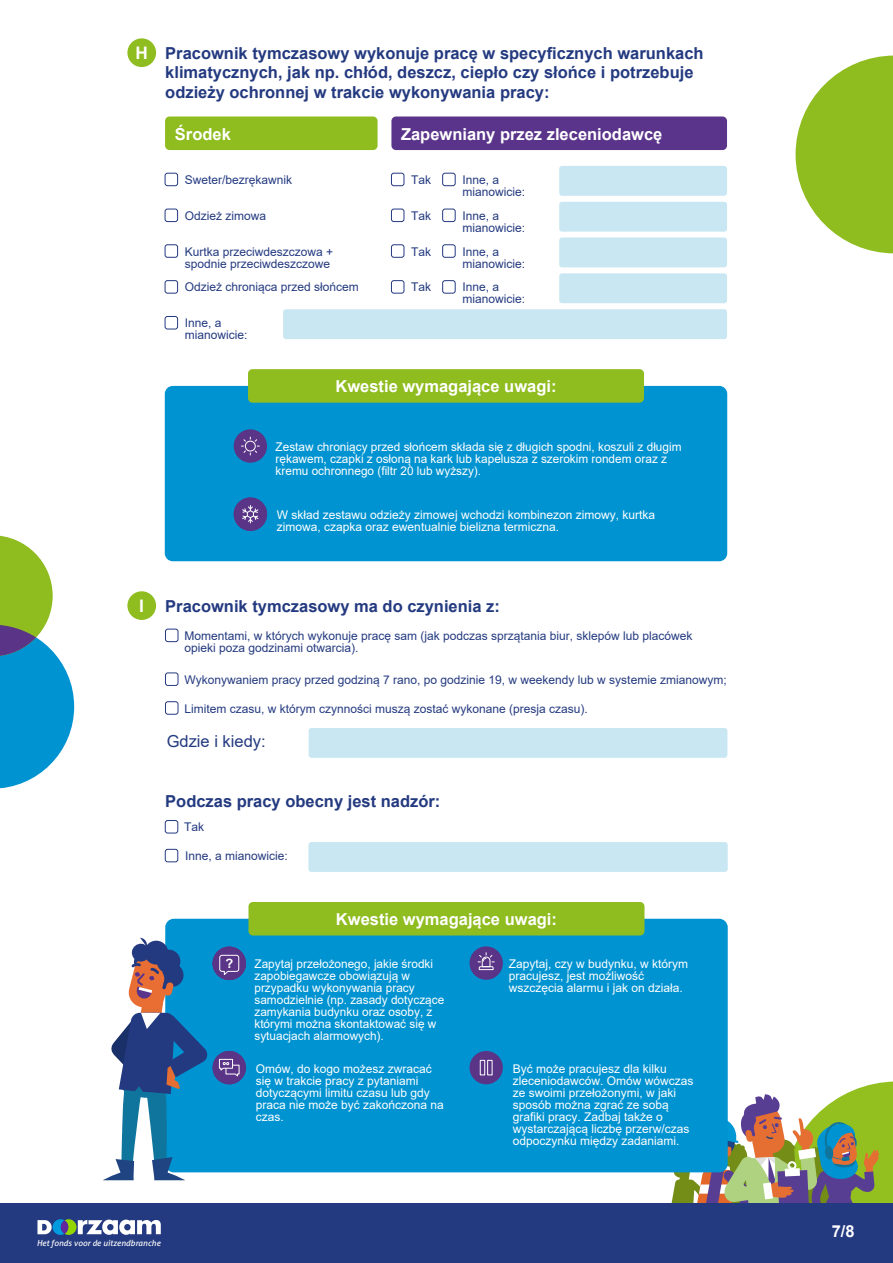
<style>
.page{position:relative;width:893px;height:1263px;background:#fff}
.page>*{position:absolute;margin:0;border:0;box-sizing:border-box;transform-origin:0 0}
.t1{font:700 17.25px "Arial";color:#fff}
.t2{font:700 16.5px/19.8px "Arial";color:#243a80}
.t3{font:700 16.5px "Arial";color:#fff}
.t4{font:16.5px "Arial";color:#243a80}
.t5{font:700 12.75px "Arial";color:#fff}
.t6{font:12px/12px "Arial";color:#fff}
.t7{font:12px/12px "Arial";color:#243a80}
.t8{font:italic 8.4px "Aller";color:#fff}
.s1{font-size:17.25px;color:#fff}
</style>
<div class="page">
<div style="left:165px;top:173px;width:13px;height:13px;border:1px solid #243a80;border-radius:2px"></div>
<div style="left:165px;top:209px;width:13px;height:13px;border:1px solid #243a80;border-radius:2px"></div>
<div style="left:391px;top:173px;width:13px;height:13px;border:1px solid #243a80;border-radius:2px"></div>
<div style="left:442px;top:173px;width:14px;height:13px;border:1px solid #243a80;border-radius:2px"></div>
<div style="left:391px;top:209px;width:13px;height:13px;border:1px solid #243a80;border-radius:2px"></div>
<div style="left:391px;top:244px;width:13px;height:14px;border:1px solid #243a80;border-radius:2px"></div>
<div style="left:391px;top:280px;width:13px;height:14px;border:1px solid #243a80;border-radius:2px"></div>
<div style="left:165px;top:244px;width:13px;height:14px;border:1px solid #243a80;border-radius:2px"></div>
<div style="left:165px;top:280px;width:13px;height:14px;border:1px solid #243a80;border-radius:2px"></div>
<div style="left:559px;top:166px;width:168px;height:30px;background:#c9e7f3;border-radius:3px"></div>
<div style="left:442px;top:209px;width:14px;height:13px;border:1px solid #243a80;border-radius:2px"></div>
<div style="left:559px;top:202px;width:168px;height:30px;background:#c9e7f3;border-radius:3px"></div>
<div style="left:442px;top:244px;width:14px;height:14px;border:1px solid #243a80;border-radius:2px"></div>
<div style="left:559px;top:237px;width:168px;height:30px;background:#c9e7f3;border-radius:3px"></div>
<div style="left:442px;top:280px;width:14px;height:14px;border:1px solid #243a80;border-radius:2px"></div>
<div style="left:559px;top:273px;width:168px;height:30px;background:#c9e7f3;border-radius:3px"></div>
<div style="left:165px;top:316px;width:13px;height:13px;border:1px solid #243a80;border-radius:2px"></div>
<div style="left:283px;top:309px;width:444px;height:30px;background:#c9e7f3;border-radius:3px"></div>
<div style="left:165px;top:386px;width:562px;height:175px;background:#0093d1;border-radius:8px"></div>
<div style="left:248px;top:369px;width:396px;height:34px;background:#8fbc1f;border-radius:4px"></div>
<div style="left:234px;top:429px;width:33px;height:34px;background:#5a3486;border-radius:50%"></div>
<svg style="left:241px;top:437px;width:18px;height:18px"></svg>
<div style="left:234px;top:497px;width:33px;height:34px;background:#5a3486;border-radius:50%"></div>
<svg style="left:242px;top:505px;width:17px;height:18px"></svg>
<div style="left:127px;top:591px;width:29px;height:29px;background:#8fbc1f;border-radius:50%"></div>
<div style="left:165px;top:629px;width:13px;height:13px;border:1px solid #243a80;border-radius:2px"></div>
<div style="left:309px;top:728px;width:418px;height:30px;background:#c9e7f3;border-radius:3px"></div>
<div style="left:165px;top:672px;width:13px;height:14px;border:1px solid #243a80;border-radius:2px"></div>
<div style="left:165px;top:701px;width:13px;height:14px;border:1px solid #243a80;border-radius:2px"></div>
<div style="left:165px;top:820px;width:13px;height:13px;border:1px solid #243a80;border-radius:2px"></div>
<div style="left:308px;top:842px;width:420px;height:30px;background:#c9e7f3;border-radius:3px"></div>
<div style="left:165px;top:849px;width:13px;height:13px;border:1px solid #243a80;border-radius:2px"></div>
<svg style="left:0;top:535px;width:74px;height:254px"></svg>
<svg style="left:796px;top:56px;width:97px;height:197px"></svg>
<div style="left:127px;top:38px;width:29px;height:29px;background:#8fbc1f;border-radius:50%"></div>
<div style="left:165px;top:116px;width:213px;height:34px;background:#8fbc1f;border-radius:4px"></div>
<div style="left:391px;top:116px;width:336px;height:34px;background:#5a348a;border-radius:4px"></div>
<svg style="left:663px;top:1081px;width:230px;height:122px"></svg>
<div style="left:0;top:1203px;width:893px;height:60px;background:#243a80"></div>
<svg style="left:37px;top:1219px;width:124px;height:16px"></svg>
<svg style="left:61px;top:1220px;width:7px;height:14px"></svg>
<div style="left:165px;top:919px;width:563px;height:253px;background:#0093d1;border-radius:9px"></div>
<div style="left:248px;top:902px;width:396px;height:33px;background:#8fbc1f;border-radius:4px"></div>
<div style="left:213px;top:1051px;width:33px;height:33px;background:#5a3486;border-radius:50%"></div>
<svg style="left:219px;top:1059px;width:21px;height:18px"></svg>
<div style="left:469px;top:1051px;width:34px;height:33px;background:#5a3486;border-radius:50%"></div>
<div style="left:480px;top:1060px;width:5px;height:15px;border:1px solid #fff"></div>
<div style="left:487px;top:1060px;width:5px;height:15px;border:1px solid #fff"></div>
<div style="left:469px;top:946px;width:34px;height:34px;background:#5a3486;border-radius:50%"></div>
<svg style="left:478px;top:953px;width:16px;height:18px"></svg>
<div style="left:213px;top:947px;width:33px;height:33px;background:#5a3486;border-radius:50%"></div>
<svg style="left:219px;top:955px;width:20px;height:20px"></svg>
<svg style="left:103px;top:938px;width:105px;height:242px"></svg>
<h1 class="t1" style="left:136px;top:40px;width:14px">H</h1>
<h2 class="t2" style="left:165px;top:43px;width:540px">Pracownik tymczasowy wykonuje pracę w specyficznych warunkach klimatycznych, jak np. chłód, deszcz, ciepło czy słońce i potrzebuje odzieży ochronnej w trakcie wykonywania pracy:</h2>
<h2 class="t3" style="left:175px;top:123px;width:57px">Środek</h2>
<h2 class="t3" style="left:401px;top:123px;width:263px">Zapewniany przez zleceniodawcę</h2>
<p class="t7" style="left:185px;top:174px;width:109px">Sweter/bezrękawnik</p>
<p class="t7" style="left:185px;top:209px;width:83px">Odzież zimowa</p>
<p class="t7" style="left:185px;top:245px;width:150px">Kurtka przeciwdeszczowa + spodnie przeciwdeszczowe</p>
<p class="t7" style="left:185px;top:281px;width:176px">Odzież chroniąca przed słońcem</p>
<p class="t7" style="left:185px;top:317px;width:64px">Inne, a mianowicie:</p>
<p class="t7" style="left:411px;top:174px;width:22px">Tak</p>
<p class="t7" style="left:462px;top:174px;width:64px">Inne, a mianowicie:</p>
<p class="t7" style="left:411px;top:209px;width:22px">Tak</p>
<p class="t7" style="left:411px;top:245px;width:22px">Tak</p>
<p class="t7" style="left:411px;top:281px;width:22px">Tak</p>
<p class="t7" style="left:462px;top:209px;width:64px">Inne, a mianowicie:</p>
<p class="t7" style="left:462px;top:245px;width:64px">Inne, a mianowicie:</p>
<p class="t7" style="left:462px;top:281px;width:64px">Inne, a mianowicie:</p>
<h2 class="t3" style="left:335px;top:375px;width:223px">Kwestie wymagające uwagi:</h2>
<p class="t6" style="left:276px;top:440px;width:407px">Zestaw chroniący przed słońcem składa się z długich spodni, koszuli z długim rękawem, czapki z osłoną na kark lub kapelusza z szerokim rondem oraz z kremu ochronnego (filtr 20 lub wyższy).</p>
<p class="t6" style="left:277px;top:509px;width:380px">W skład zestawu odzieży zimowej wchodzi kombinezon zimowy, kurtka zimowa, czapka oraz ewentualnie bielizna termiczna.</p>
<h2 class="t2" style="left:139px;top:596px;width:362px"><span class="s1">I</span> Pracownik tymczasowy ma do czynienia z:</h2>
<p class="t7" style="left:184px;top:630px;width:510px">Momentami, w których wykonuje pracę sam (jak podczas sprzątania biur, sklepów lub placówek opieki poza godzinami otwarcia).</p>
<p class="t7" style="left:184px;top:673px;width:544px">Wykonywaniem pracy przed godziną 7 rano, po godzinie 19, w weekendy lub w systemie zmianowym;</p>
<p class="t7" style="left:184px;top:702px;width:405px">Limitem czasu, w którym czynności muszą zostać wykonane (presja czasu).</p>
<h2 class="t4" style="left:167px;top:730px;width:101px">Gdzie i kiedy:</h2>
<h2 class="t2" style="left:165px;top:791px;width:277px">Podczas pracy obecny jest nadzór:</h2>
<p class="t7" style="left:184px;top:821px;width:22px">Tak</p>
<p class="t7" style="left:185px;top:850px;width:104px">Inne, a mianowicie:</p>
<p class="t8" style="left:37px;top:1237px;width:125px">Het fonds voor de uitzendbranche</p>
<p class="t5" style="left:225px;top:954px;width:9px">?</p>
<h2 class="t3" style="left:336px;top:907px;width:223px">Kwestie wymagające uwagi:</h2>
<p class="t6" style="left:254px;top:957px;width:191px">Zapytaj przełożonego, jakie środki zapobiegawcze obowiązują w przypadku wykonywania pracy samodzielnie (np. zasady dotyczące zamykania budynku oraz osoby, z którymi można skontaktować się w sytuacjach alarmowych).</p>
<p class="t6" style="left:509px;top:958px;width:181px">Zapytaj, czy w budynku, w którym pracujesz, jest możliwość wszczęcia alarmu i jak on działa.</p>
<p class="t6" style="left:256px;top:1062px;width:190px">Omów, do kogo możesz zwracać się w trakcie pracy z pytaniami dotyczącymi limitu czasu lub gdy praca nie może być zakończona na czas.</p>
<p class="t6" style="left:513px;top:1062px;width:182px">Być może pracujesz dla kilku zleceniodawców. Omów wówczas ze swoimi przełożonymi, w jaki sposób można zgrać ze sobą grafiki pracy. Zadbaj także o wystarczającą liczbę przerw/czas odpoczynku między zadaniami.</p>
<h2 class="t3" style="left:832px;top:1219px;width:24px">7/8</h2>
</div>
